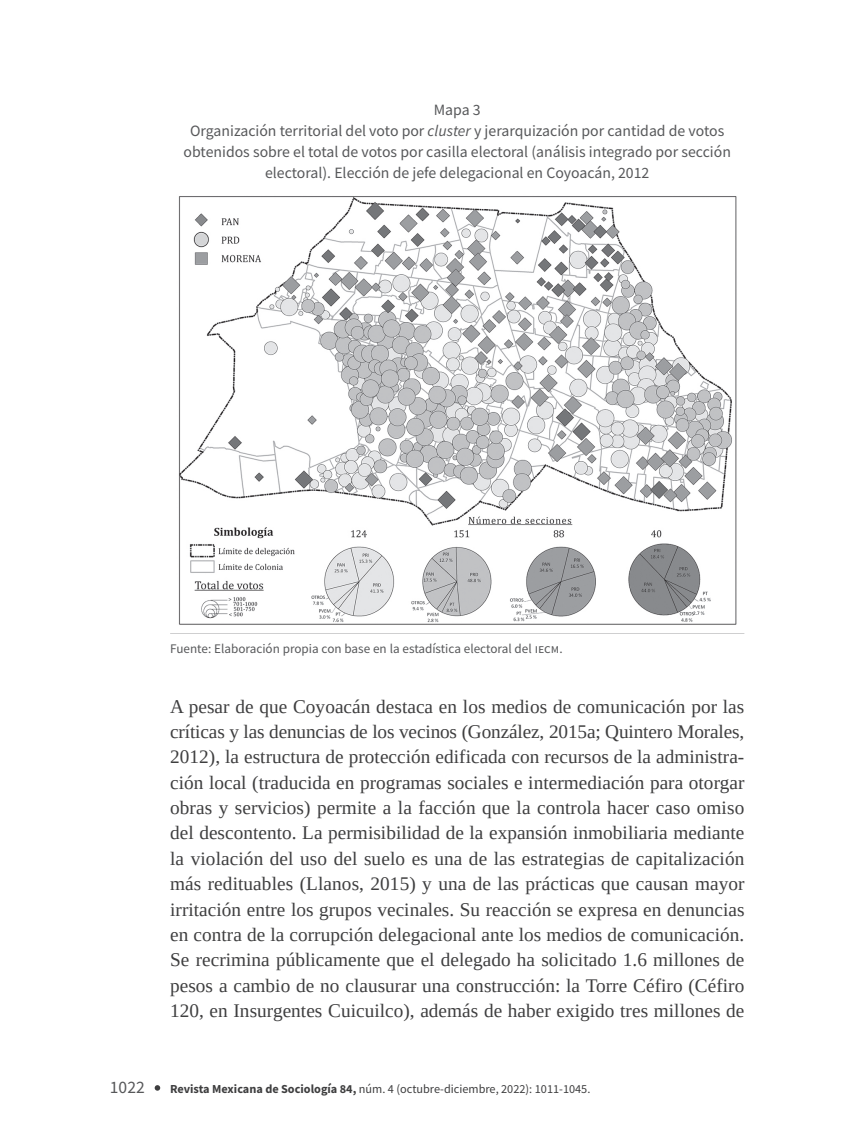
<style>
.page{position:relative;width:848px;height:1145px;background:#fff}
.page>*{position:absolute;margin:0;border:0;box-sizing:border-box;transform-origin:0 0}
.t1{font:19.25px/25.4px "Liberation Serif";color:#3e3e3f;text-align:justify}
.t2{font:17.5px "Source Sans Pro";color:#57585a}
.t3{font:15.75px/21px "Source Sans Pro";color:#57585a;text-align:center}
.t4{font:13.12px "Source Sans Pro";color:#57585a}
.t5{font:12.25px "Source Sans Pro";color:#3e3e3f}
.s1{font-style:italic}
.s2{font-weight:700}
</style>
<div class="page">
<svg style="left:155px;top:1085px;width:5px;height:6px"></svg>
<hr style="left:170px;top:632px;width:574px;height:1px;background:#6c6d70">
<img style="left:178px;top:196px;width:559px;height:429px">
<p class="t3" style="left:183px;top:100px;width:548px">Mapa 3<br>Organización territorial del voto por <span class="s1">cluster</span> y jerarquización por cantidad de votos obtenidos sobre el total de votos por casilla electoral (análisis integrado por sección electoral). Elección de jefe delegacional en Coyoacán, 2012</p>
<p class="t4" style="left:170px;top:640px;width:394px">Fuente: Elaboración propia con base en la estadística electoral del iecm.</p>
<p class="t1" style="left:170px;top:693px;width:576px">A pesar de que Coyoacán destaca en los medios de comunicación por las críticas y las denuncias de los vecinos (González, 2015a; Quintero Morales, 2012), la estructura de protección edificada con recursos de la administra&shy;ción local (traducida en programas sociales e intermediación para otorgar obras y servicios) permite a la facción que la controla hacer caso omiso del descontento. La permisibilidad de la expansión inmobiliaria mediante la violación del uso del suelo es una de las estrategias de capitalización más redituables (Llanos, 2015) y una de las prácticas que causan mayor irritación entre los grupos vecinales. Su reacción se expresa en denuncias en contra de la corrupción delegacional ante los medios de comunicación.<br>Se recrimina públicamente que el delegado ha solicitado 1.6 millones de pesos a cambio de no clausurar una construcción: la Torre Céfiro (Céfiro 120, en Insurgentes Cuicuilco), además de haber exigido tres millones de</p>
<p class="t2" style="left:110px;top:1076px;width:36px">1022</p>
<p class="t5" style="left:170px;top:1081px;width:421px"><span class="s2">Revista Mexicana de Sociología 84,</span> núm. 4 (octubre-diciembre, 2022): 1011-1045.</p>
</div>
